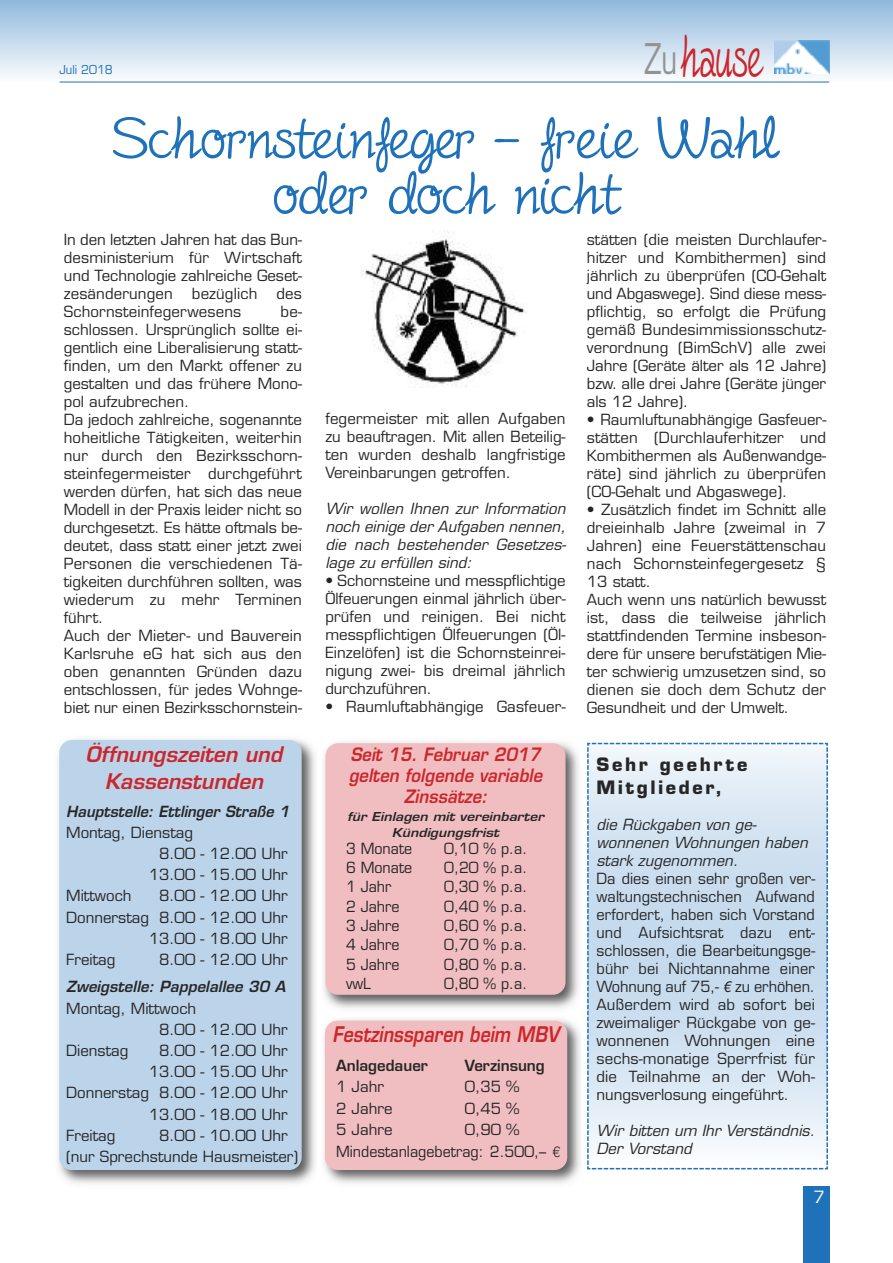
<style>
.page{position:relative;width:893px;height:1263px;background:#fff}
.page>*{position:absolute;margin:0;border:0;box-sizing:border-box;transform-origin:0 0}
.t1{font:66.3px "Fineliner Script";color:#cc262b;scale:.7 1}
.t2{font:66px/55.5px "Fineliner Script";color:#1f71b9;text-align:center;scale:1.08 1}
.t3{font:italic 600 21px/27.2px "Eurostile";color:#cc262b;text-align:center}
.t4{font:italic 600 21px "Eurostile";letter-spacing:.005em;color:#cc262b;scale:.84 1}
.t5{font:italic 600 18px/21px "Eurostile";letter-spacing:.005em;color:#cc262b;text-align:center;scale:.92 1}
.t6{font:700 18px/22.5px "Eurostile";letter-spacing:.15em;color:#272627}
.t7{font:16.5px "Eurostile";color:#fff}
.t8{font:15px/18px "Eurostile";color:#272627;text-align:justify}
.t9{font:italic 15px/18px "Eurostile";letter-spacing:.005em;color:#272627}
.t10{font:15px "Eurostile";color:#272627;scale:.95 1}
.t11{font:italic 600 15px "Eurostile";letter-spacing:.005em;color:#272627}
.t12{font:600 15px "Eurostile";color:#272627}
.t13{font:italic 600 12px/15.6px "Eurostile";letter-spacing:.005em;color:#272627;text-align:center;scale:1.15 1}
.t14{font:12px "Eurostile";color:#1f71b9;scale:.95 1}
.s1{font-family:"Eurostile";font-size:41.25px;color:#939393}
.s2{font-family:"Helvetica";font-weight:300}
.s3{font-family:"Avenir";font-weight:500;font-style:italic}
</style>
<div class="page">
<img style="left:360px;top:231px;width:167px;height:156px">
<div style="left:0;top:0;width:893px;height:82px;background:linear-gradient(to bottom,#90b8dc,#fafcfd)"></div>
<img style="left:774px;top:41px;width:55px;height:32px">
<div style="left:803px;top:1186px;width:26px;height:77px;background:#1f71b9"></div>
<hr style="left:60px;top:82px;width:769px;height:1px;background:#1f71b9">
<img style="left:324px;top:1019px;width:256px;height:165px">
<div style="left:325px;top:1020px;width:242px;height:150px;background:#f0bec0;border-radius:13px"></div>
<img style="left:58px;top:739px;width:257px;height:445px">
<div style="left:59px;top:740px;width:243px;height:430px;background:#bcd4ea;border-radius:13px"></div>
<img style="left:323px;top:742px;width:256px;height:267px">
<div style="left:325px;top:743px;width:241px;height:252px;background:#f0bec0;border-radius:13px"></div>
<svg style="left:587px;top:742px;width:241px;height:428px;background:#d4e3f1"></svg>
<p class="t14" style="left:60px;top:65px;width:58px">Juli 2018</p>
<h1 class="t1" style="left:644px;top:22px;width:170px"><span class="s1">Zu</span>hause</h1>
<h2 class="t2" style="left:113px;top:112px;width:618px">Schornsteinfeger – freie Wahl oder doch nicht</h2>
<p class="t8" style="left:64px;top:232px;width:240px">In den letzten Jahren hat das Bun&shy;desministerium für Wirtschaft und Technologie zahlreiche Geset&shy;zesänderungen</p>
<p class="t8" style="left:587px;top:232px;width:241px">stätten (die meisten Durchlaufer&shy;hitzer und Kombithermen) sind jährlich zu überprüfen (CO-Gehalt und Abgaswege). Sind diese mess&shy;pflichtig, so erfolgt die Prüfung gemäß Bundesimmissionsschutz&shy;verordnung (BimSchV) alle zwei Jahre (Geräte älter als 12 Jahre) bzw. alle drei Jahre (Geräte jünger als 12 Jahre).</p>
<p class="t8" style="left:587px;top:412px;width:241px">• Raumluftunabhängige Gasfeuer&shy;stätten (Durchlauferhitzer und Kombithermen als Außenwandge&shy;räte) sind jährlich zu überprüfen (CO-Gehalt und Abgaswege).</p>
<p class="t8" style="left:587px;top:502px;width:241px;text-align:left">• Zusätzlich findet im Schnitt alle dreieinhalb Jahre (zweimal in 7<br>Jahren) eine Feuerstättenschau nach Schornsteinfegergesetz §<br>13 statt.<br>Auch wenn uns natürlich bewusst ist, dass die teilweise jährlich stattfindenden Termine insbeson&shy;dere für unsere berufstätigen Mie&shy;ter schwierig umzusetzen sind, so dienen sie doch dem Schutz der<br>Gesundheit und der Umwelt.</p>
<p class="t8" style="left:192px;top:286px;width:67px">bezüglich</p>
<p class="t8" style="left:276px;top:286px;width:27px">des</p>
<p class="t8" style="left:64px;top:304px;width:179px">Schornsteinfegerwesens</p>
<p class="t8" style="left:64px;top:304px;width:240px;text-align:left;text-indent:217px">be&shy;schlossen. Ursprünglich sollte ei&shy;gentlich eine Liberalisierung statt&shy;finden, um den Markt offener zu gestalten und das frühere Mono&shy;pol aufzubrechen.<br>Da jedoch zahlreiche, sogenannte hoheitliche Tätigkeiten, weiterhin nur durch den Bezirksschorn&shy;steinfegermeister durchgeführt werden dürfen, hat sich das neue<br>Modell in der Praxis leider nicht so durchgesetzt. Es hätte oftmals be&shy;deutet, dass statt einer jetzt zwei<br>Personen die verschiedenen Tä&shy;tigkeiten durchführen sollten, was wiederum zu mehr Terminen führt.<br>Auch der Mieter- und Bauverein<br>Karlsruhe eG hat sich aus den oben genannten Gründen dazu entschlossen, für jedes Wohnge&shy;biet nur einen Bezirksschornstein-</p>
<p class="t8" style="left:325px;top:411px;width:242px">fegermeister mit allen Aufgaben zu beauftragen. Mit allen Beteilig&shy;ten wurden deshalb langfristige Vereinbarungen getroffen.</p>
<p class="t9" style="left:325px;top:501px;width:243px;text-align:justify">Wir wollen Ihnen zur Information noch einige der Aufgaben nennen, die nach bestehender Gesetzes&shy;lage zu erfüllen sind:</p>
<p class="t8" style="left:325px;top:573px;width:242px">• Schornsteine und messpflichtige Ölfeuerungen einmal jährlich über&shy;prüfen und reinigen. Bei nicht messpflichtigen Ölfeuerungen (Öl-Einzelöfen) ist die Schornsteinrei&shy;nigung zwei- bis dreimal jährlich durchzuführen.</p>
<p class="t8" style="left:325px;top:699px;width:242px">• Raumluftabhängige Gasfeuer-</p>
<h3 class="t3" style="left:86px;top:743px;width:203px">Öffnungszeiten und<br>Kassenstunden</h3>
<p class="t11" style="left:66px;top:805px;width:225px">Hauptstelle: Ettlinger Straße 1</p>
<p class="t8" style="left:66px;top:825px;width:128px">Montag, Dienstag</p>
<p class="t8" style="left:159px;top:846px;width:130px">8.00 - 12.00 Uhr</p>
<p class="t8" style="left:149px;top:867px;width:140px">13.00 - 15.00 Uhr</p>
<p class="t8" style="left:66px;top:888px;width:67px">Mittwoch</p>
<p class="t8" style="left:159px;top:888px;width:130px">8.00 - 12.00 Uhr</p>
<p class="t8" style="left:66px;top:909px;width:223px">Donnerstag 8.00 - 12.00 Uhr</p>
<p class="t8" style="left:149px;top:931px;width:140px">13.00 - 18.00 Uhr</p>
<p class="t8" style="left:66px;top:952px;width:51px">Freitag</p>
<p class="t8" style="left:159px;top:952px;width:130px">8.00 - 12.00 Uhr</p>
<p class="t11" style="left:66px;top:981px;width:221px">Zweigstelle: Pappelallee 30 A</p>
<p class="t8" style="left:66px;top:1001px;width:132px">Montag, Mittwoch</p>
<p class="t8" style="left:159px;top:1022px;width:130px">8.00 - 12.00 Uhr</p>
<p class="t8" style="left:66px;top:1043px;width:64px">Dienstag</p>
<p class="t8" style="left:159px;top:1043px;width:130px">8.00 - 12.00 Uhr</p>
<p class="t8" style="left:149px;top:1064px;width:140px">13.00 - 15.00 Uhr</p>
<p class="t8" style="left:66px;top:1085px;width:223px">Donnerstag 8.00 - 12.00 Uhr</p>
<p class="t8" style="left:149px;top:1107px;width:140px">13.00 - 18.00 Uhr</p>
<p class="t8" style="left:66px;top:1128px;width:51px">Freitag</p>
<p class="t8" style="left:66px;top:1126px;width:233px;line-height:21.1px;text-indent:93px">8.00 - 10.00 Uhr (nur Sprechstunde Hausmeister)</p>
<p class="t5" style="left:349px;top:746px;width:212px">Seit 15. Februar 2017 gelten folgende variable<br>Zinssätze:</p>
<p class="t13" style="left:347px;top:810px;width:173px">für Einlagen mit vereinbarter<br>Kündigungsfrist</p>
<p class="t10" style="left:346px;top:842px;width:71px">3 Monate</p>
<p class="t10" style="left:444px;top:842px;width:89px">0,10 % p.a.</p>
<p class="t10" style="left:346px;top:862px;width:71px">6 Monate</p>
<p class="t10" style="left:444px;top:862px;width:89px">0,20 % p.a.</p>
<p class="t10" style="left:346px;top:881px;width:49px">1 Jahr</p>
<p class="t10" style="left:444px;top:881px;width:89px">0,30 % p.a.</p>
<p class="t10" style="left:346px;top:900px;width:58px">2 Jahre</p>
<p class="t10" style="left:444px;top:900px;width:89px">0,40 % p.a.</p>
<p class="t10" style="left:346px;top:919px;width:58px">3 Jahre</p>
<p class="t10" style="left:444px;top:919px;width:89px">0,60 % p.a.</p>
<p class="t10" style="left:346px;top:939px;width:58px">4 Jahre</p>
<p class="t10" style="left:444px;top:939px;width:89px">0,70 % p.a.</p>
<p class="t10" style="left:346px;top:958px;width:58px">5 Jahre</p>
<p class="t10" style="left:444px;top:958px;width:89px">0,80 % p.a.</p>
<p class="t10" style="left:346px;top:977px;width:28px">vwL</p>
<p class="t10" style="left:444px;top:977px;width:89px">0,80 % p.a.</p>
<h3 class="t4" style="left:332px;top:1026px;width:271px">Festzinssparen beim MBV</h3>
<p class="t12" style="left:336px;top:1060px;width:93px">Anlagedauer</p>
<p class="t12" style="left:465px;top:1060px;width:82px">Verzinsung</p>
<p class="t8" style="left:336px;top:1079px;width:49px">1 Jahr</p>
<p class="t8" style="left:465px;top:1079px;width:56px">0,35 %</p>
<p class="t8" style="left:336px;top:1101px;width:58px">2 Jahre</p>
<p class="t8" style="left:465px;top:1101px;width:56px">0,45 %</p>
<p class="t8" style="left:336px;top:1122px;width:58px">5 Jahre</p>
<p class="t8" style="left:336px;top:1121px;width:226px;line-height:21.5px;text-indent:129px">0,90 %<br>Mindestanlagebetrag: 2.500,– <span class="s2">€</span></p>
<p class="t6" style="left:596px;top:755px;width:152px">Sehr geehrte<br>Mitglieder,</p>
<p class="t9" style="left:596px;top:817px;width:213px">die Rückgaben von ge&shy;wonnenen Wohnungen haben stark zugenommen.</p>
<p class="t8" style="left:596px;top:871px;width:220px">Da dies einen sehr großen ver&shy;waltungstechnischen Aufwand erfordert, haben sich Vorstand und Aufsichtsrat dazu ent&shy;schlossen, die Bearbeitungsge&shy;bühr bei Nichtannahme einer Wohnung auf 75,- <span class="s3">€</span> zu erhöhen.<br>Außerdem wird ab sofort bei zweimaliger Rückgabe von ge&shy;wonnenen Wohnungen eine sechs-monatige Sperrfrist für die Teilnahme an der Woh&shy;nungsverlosung eingeführt.</p>
<p class="t9" style="left:596px;top:1123px;width:220px">Wir bitten um Ihr Verständnis.<br>Der Vorstand</p>
<p class="t7" style="left:813px;top:1190px;width:13px">7</p>
</div>
